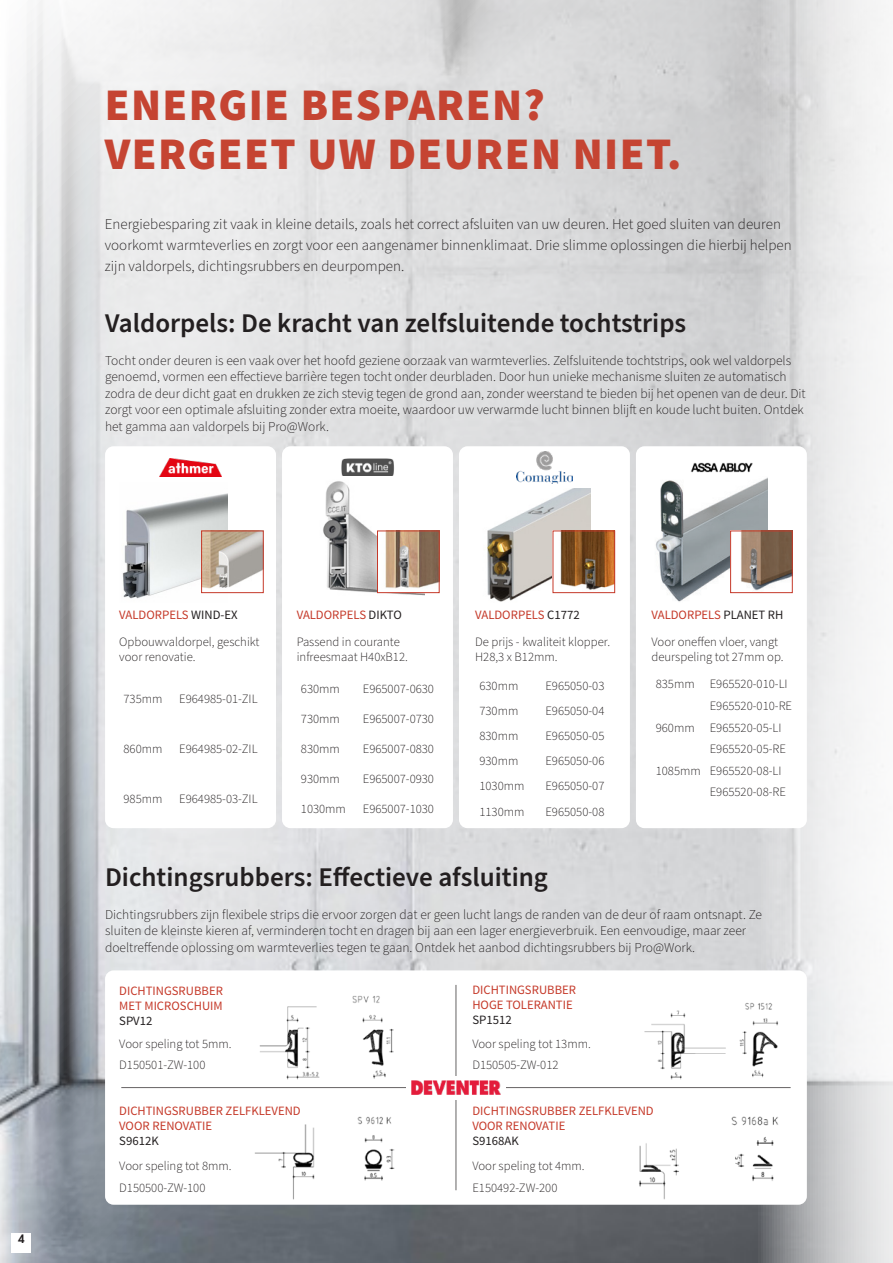
<style>
.page{position:relative;width:893px;height:1263px;background:#fff}
.page>*{position:absolute;margin:0;border:0;box-sizing:border-box;transform-origin:0 0}
.t1{font:900 45.3px "Source Sans Pro";letter-spacing:.03em;color:#c54432}
.t2{font:600 27px "Source Sans Pro";color:#231f20}
.t3{font:300 15px/21px "Source Sans Pro";color:#231f20}
.t4{font:300 13.5px/16.5px "Source Sans Pro";color:#231f20}
.t5{font:300 12.75px/15px "Source Sans Pro";color:#231f20}
.t6{font:12.75px/15px "Source Sans Pro";color:#c53929}
.t7{font:12.75px "Source Sans Pro";color:#231f20}
.t8{font:800 11.1px "Futura Std";color:#231f20}
.s1{color:#231f20}
</style>
<div class="page">
<img style="left:0;top:0;width:755px;height:1263px">
<svg style="left:755px;top:0;width:138px;height:1263px"></svg>
<div style="left:11px;top:1233px;width:19px;height:20px;background:#fff"></div>
<div style="left:105px;top:970px;width:702px;height:235px;background:#fff;border-radius:9px"></div>
<div style="left:105px;top:446px;width:171px;height:382px;background:#fff;border-radius:9px"></div>
<div style="left:282px;top:446px;width:171px;height:382px;background:#fff;border-radius:9px"></div>
<div style="left:459px;top:446px;width:171px;height:382px;background:#fff;border-radius:9px"></div>
<div style="left:636px;top:446px;width:171px;height:382px;background:#fff;border-radius:9px"></div>
<img style="left:122px;top:493px;width:106px;height:106px">
<img style="left:160px;top:458px;width:61px;height:19px">
<img style="left:487px;top:489px;width:103px;height:113px">
<img style="left:555px;top:533px;width:58px;height:58px">
<div style="left:553px;top:531px;width:62px;height:62px;border:1px solid #c53929"></div>
<img style="left:655px;top:478px;width:112px;height:124px">
<img style="left:732px;top:533px;width:59px;height:58px">
<div style="left:730px;top:531px;width:63px;height:62px;border:1px solid #c53929"></div>
<img style="left:691px;top:462px;width:61px;height:11px">
<img style="left:516px;top:452px;width:56px;height:31px">
<img style="left:341px;top:458px;width:53px;height:18px">
<img style="left:323px;top:481px;width:102px;height:115px">
<img style="left:203px;top:533px;width:59px;height:56px">
<div style="left:201px;top:531px;width:63px;height:62px;border:1px solid #c53929"></div>
<hr style="left:121px;top:1087px;width:670px;height:1px;background:#231f20">
<hr style="left:456px;top:985px;width:1px;height:205px;background:#231f20">
<div style="left:406px;top:1076px;width:100px;height:23px;background:#fff"></div>
<img style="left:412px;top:1080px;width:89px;height:15px">
<img style="left:644px;top:1002px;width:134px;height:78px">
<img style="left:639px;top:1116px;width:140px;height:84px">
<img style="left:254px;top:1116px;width:141px;height:84px">
<img style="left:259px;top:995px;width:135px;height:85px">
<img style="left:379px;top:533px;width:59px;height:58px">
<div style="left:377px;top:531px;width:63px;height:62px;border:1px solid #c53929"></div>
<p class="t8" style="left:18px;top:1231px;width:8px">4</p>
<p class="t1" style="left:105px;top:74px;width:442px">ENERGIE BESPAREN?</p>
<p class="t1" style="left:105px;top:122px;width:578px">VERGEET UW DEUREN NIET.</p>
<p class="t3" style="left:105px;top:214px;width:688px">Energiebesparing zit vaak in kleine details, zoals het correct afsluiten van uw deuren. Het goed sluiten van deuren voorkomt warmteverlies en zorgt voor een aangenamer binnenklimaat. Drie slimme oplossingen die hierbij helpen zijn valdorpels, dichtingsrubbers en deurpompen.</p>
<p class="t2" style="left:105px;top:305px;width:583px">Valdorpels: De kracht van zelfsluitende tochtstrips</p>
<p class="t4" style="left:105px;top:352px;width:702px">Tocht onder deuren is een vaak over het hoofd geziene oorzaak van warmteverlies. Zelfsluitende tochtstrips, ook wel valdorpels genoemd, vormen een effectieve barrière tegen tocht onder deurbladen. Door hun unieke mechanisme sluiten ze automatisch zodra de deur dicht gaat en drukken ze zich stevig tegen de grond aan, zonder weerstand te bieden bij het openen van de deur. Dit zorgt voor een optimale afsluiting zonder extra moeite, waardoor uw verwarmde lucht binnen blijft en koude lucht buiten. Ontdek het gamma aan valdorpels bij Pro@Work.</p>
<p class="t6" style="left:119px;top:608px;width:120px">VALDORPELS <span class="s1">WIND-EX</span></p>
<p class="t6" style="left:297px;top:608px;width:107px">VALDORPELS <span class="s1">DIKTO</span></p>
<p class="t6" style="left:475px;top:608px;width:106px">VALDORPELS <span class="s1">C1772</span></p>
<p class="t5" style="left:119px;top:635px;width:142px">Opbouwvaldorpel, geschikt voor renovatie.</p>
<p class="t5" style="left:124px;top:691px;width:40px">735mm</p>
<p class="t5" style="left:179px;top:691px;width:80px">E964985-01-ZIL</p>
<p class="t5" style="left:124px;top:741px;width:40px">860mm</p>
<p class="t5" style="left:179px;top:741px;width:80px">E964985-02-ZIL</p>
<p class="t5" style="left:124px;top:792px;width:40px">985mm</p>
<p class="t5" style="left:179px;top:792px;width:80px">E964985-03-ZIL</p>
<p class="t5" style="left:297px;top:635px;width:113px">Passend in courante infreesmaat H40xB12.</p>
<p class="t5" style="left:301px;top:681px;width:40px">630mm</p>
<p class="t5" style="left:363px;top:681px;width:73px">E965007-0630</p>
<p class="t5" style="left:301px;top:711px;width:40px">730mm</p>
<p class="t5" style="left:363px;top:711px;width:73px">E965007-0730</p>
<p class="t5" style="left:301px;top:741px;width:40px">830mm</p>
<p class="t5" style="left:363px;top:741px;width:73px">E965007-0830</p>
<p class="t5" style="left:301px;top:772px;width:40px">930mm</p>
<p class="t5" style="left:363px;top:772px;width:73px">E965007-0930</p>
<p class="t5" style="left:301px;top:802px;width:47px">1030mm</p>
<p class="t5" style="left:363px;top:802px;width:73px">E965007-1030</p>
<p class="t5" style="left:475px;top:635px;width:137px">De prijs - kwaliteit klopper.</p>
<p class="t5" style="left:475px;top:650px;width:84px">H28,3 x B12mm.</p>
<p class="t5" style="left:479px;top:679px;width:40px">630mm</p>
<p class="t5" style="left:545px;top:679px;width:61px">E965050-03</p>
<p class="t5" style="left:479px;top:704px;width:40px">730mm</p>
<p class="t5" style="left:545px;top:704px;width:61px">E965050-04</p>
<p class="t5" style="left:479px;top:729px;width:40px">830mm</p>
<p class="t5" style="left:545px;top:729px;width:61px">E965050-05</p>
<p class="t5" style="left:479px;top:754px;width:40px">930mm</p>
<p class="t5" style="left:545px;top:754px;width:61px">E965050-06</p>
<p class="t5" style="left:479px;top:779px;width:47px">1030mm</p>
<p class="t5" style="left:545px;top:779px;width:61px">E965050-07</p>
<p class="t5" style="left:479px;top:804px;width:47px">1130mm</p>
<p class="t5" style="left:545px;top:804px;width:61px">E965050-08</p>
<p class="t6" style="left:651px;top:608px;width:134px">VALDORPELS <span class="s1">PLANET RH</span></p>
<p class="t5" style="left:651px;top:635px;width:134px">Voor oneffen vloer, vangt deurspeling tot 27mm op.</p>
<p class="t5" style="left:656px;top:677px;width:40px">835mm</p>
<p class="t5" style="left:710px;top:677px;width:79px">E965520-010-LI</p>
<p class="t5" style="left:710px;top:699px;width:84px">E965520-010-RE</p>
<p class="t5" style="left:656px;top:720px;width:40px">960mm</p>
<p class="t5" style="left:710px;top:720px;width:73px">E965520-05-LI</p>
<p class="t5" style="left:710px;top:742px;width:78px">E965520-05-RE</p>
<p class="t5" style="left:656px;top:763px;width:47px">1085mm</p>
<p class="t5" style="left:710px;top:763px;width:73px">E965520-08-LI</p>
<p class="t5" style="left:710px;top:785px;width:78px">E965520-08-RE</p>
<p class="t2" style="left:105px;top:859px;width:444px">Dichtingsrubbers: Effectieve afsluiting</p>
<p class="t4" style="left:105px;top:907px;width:658px">Dichtingsrubbers zijn flexibele strips die ervoor zorgen dat er geen lucht langs de randen van de deur of raam ontsnapt. Ze sluiten de kleinste kieren af, verminderen tocht en dragen bij aan een lager energieverbruik. Een eenvoudige, maar zeer doeltreffende oplossing om warmteverlies tegen te gaan. Ontdek het aanbod dichtingsrubbers bij Pro@Work.</p>
<p class="t6" style="left:119px;top:983px;width:105px">DICHTINGSRUBBER<br>MET MICROSCHUIM</p>
<p class="t7" style="left:119px;top:1013px;width:35px">SPV12</p>
<p class="t6" style="left:472px;top:983px;width:105px">DICHTINGSRUBBER<br>HOGE TOLERANTIE</p>
<p class="t7" style="left:472px;top:1012px;width:41px">SP1512</p>
<p class="t5" style="left:119px;top:1037px;width:114px">Voor speling tot 5mm.</p>
<p class="t5" style="left:472px;top:1037px;width:120px">Voor speling tot 13mm.</p>
<p class="t5" style="left:119px;top:1058px;width:88px">D150501-ZW-100</p>
<p class="t5" style="left:472px;top:1058px;width:88px">D150505-ZW-012</p>
<p class="t6" style="left:119px;top:1104px;width:183px">DICHTINGSRUBBER ZELFKLEVEND<br>VOOR RENOVATIE</p>
<p class="t7" style="left:119px;top:1133px;width:41px">S9612K</p>
<p class="t6" style="left:472px;top:1104px;width:183px">DICHTINGSRUBBER ZELFKLEVEND<br>VOOR RENOVATIE</p>
<p class="t7" style="left:472px;top:1133px;width:48px">S9168AK</p>
<p class="t5" style="left:119px;top:1159px;width:114px">Voor speling tot 8mm.</p>
<p class="t5" style="left:472px;top:1159px;width:114px">Voor speling tot 4mm.</p>
<p class="t5" style="left:119px;top:1180px;width:88px">D150500-ZW-100</p>
<p class="t5" style="left:472px;top:1180px;width:87px">E150492-ZW-200</p>
</div>
